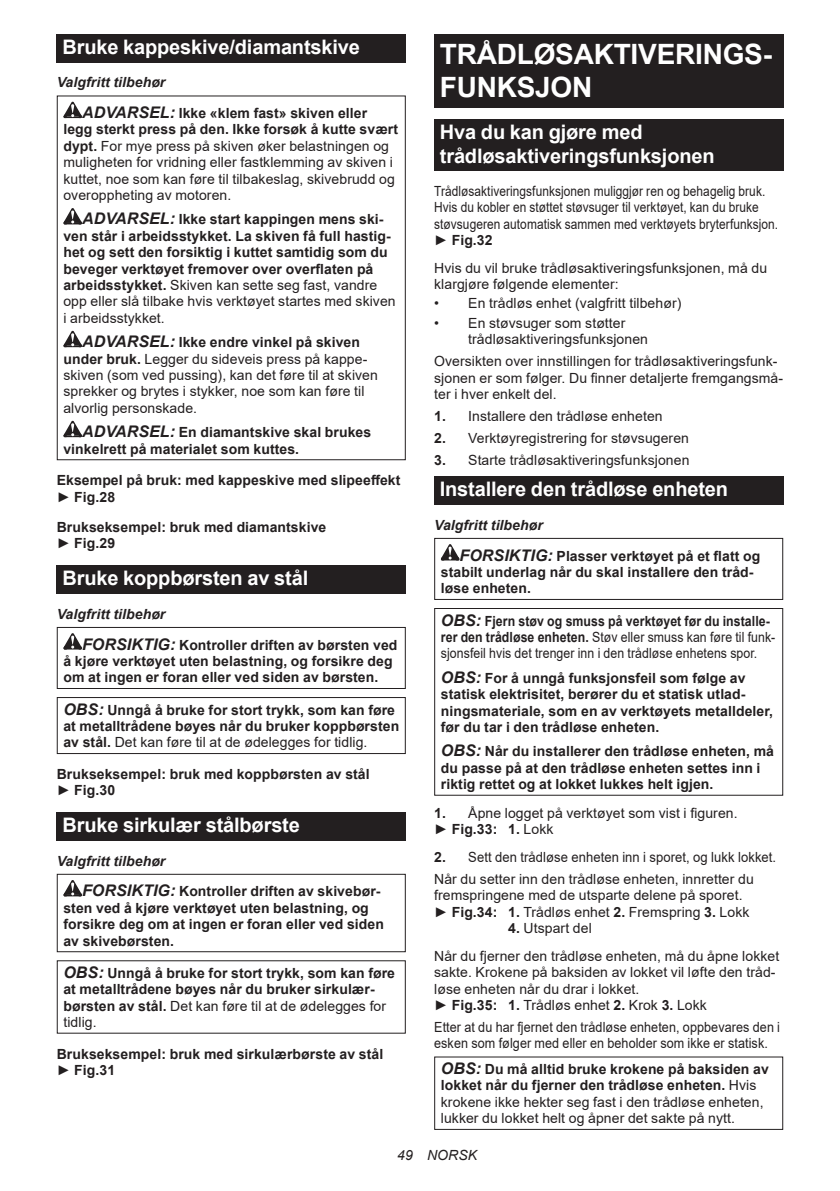
<style>
.page{position:relative;width:840px;height:1191px;background:#fff}
.page>*{position:absolute;margin:0;border:0;box-sizing:border-box;transform-origin:0 0}
.t1{font:700 28px/32.8px "Arial";letter-spacing:-.01em;color:#fff}
.t2{font:700 20px/23.4px "Arial";letter-spacing:-.01em;color:#fff}
.t3{font:700 14px/16.4px "Arial";letter-spacing:.005em;color:#231f20}
.t4{font:14px/16.4px "Arial";letter-spacing:.005em;color:#231f20}
.t5{font:14px/16.4px "Arial";letter-spacing:.005em;color:#231f20;scale:.85 1}
.t6{font:14px/16.4px "Arial";letter-spacing:.005em;color:#231f20;scale:.88 1}
.t7{font:14px/16.4px "Arial";letter-spacing:.005em;color:#231f20;scale:.9 1}
.t8{font:14px/22px "Arial";letter-spacing:.005em;color:#231f20;scale:.93 1}
.t9{font:italic 14px "Arial";letter-spacing:.005em;color:#231f20}
.s1{font-style:italic}
.s2{font-style:italic;font-size:16px}
.s3{font-weight:700}
.s4{font-weight:400}
.s5{font-weight:700;font-style:italic;font-size:16px}
</style>
<div class="page">
<div style="left:57px;top:34px;width:348px;height:29px;background:#231f20"></div>
<svg style="left:63px;top:102px;width:19px;height:16px"></svg>
<svg style="left:63px;top:208px;width:19px;height:16px"></svg>
<svg style="left:63px;top:331px;width:19px;height:16px"></svg>
<svg style="left:63px;top:421px;width:19px;height:16px"></svg>
<div style="left:57px;top:95px;width:348px;height:365px;border:1px solid #231f20"></div>
<div style="left:57px;top:565px;width:348px;height:29px;background:#231f20"></div>
<svg style="left:63px;top:633px;width:19px;height:16px"></svg>
<div style="left:57px;top:627px;width:348px;height:62px;border:1px solid #231f20"></div>
<div style="left:57px;top:697px;width:348px;height:57px;border:1px solid #231f20"></div>
<div style="left:57px;top:812px;width:348px;height:29px;background:#231f20"></div>
<svg style="left:63px;top:880px;width:19px;height:16px"></svg>
<div style="left:57px;top:873px;width:348px;height:79px;border:1px solid #231f20"></div>
<div style="left:434px;top:34px;width:348px;height:74px;background:#231f20"></div>
<div style="left:434px;top:119px;width:348px;height:52px;background:#231f20"></div>
<div style="left:434px;top:476px;width:348px;height:29px;background:#231f20"></div>
<svg style="left:440px;top:544px;width:19px;height:16px"></svg>
<div style="left:434px;top:538px;width:348px;height:62px;border:1px solid #231f20"></div>
<div style="left:434px;top:608px;width:348px;height:187px;border:1px solid #231f20"></div>
<h2 class="t2" style="left:62px;top:36px;width:299px">Bruke kappeskive/diamantskive</h2>
<p class="t3" style="left:82px;top:67px;width:286px;line-height:30.6px;text-indent:-25px"><span class="s1">Valgfritt tilbehør<br></span><span class="s2">ADVARSEL:</span> Ikke «klem fast» skiven eller</p>
<p class="t4" style="left:63px;top:121px;width:336px"><span class="s3">legg sterkt press på den. Ikke forsøk å kutte svært dypt.</span> For mye press på skiven øker belastningen og muligheten for vridning eller fastklemming av skiven i kuttet, noe som kan føre til tilbakeslag, skivebrudd og overoppheting av motoren.</p>
<p class="t3" style="left:63px;top:211px;width:333px;text-indent:19px"><span class="s2">ADVARSEL:</span> Ikke start kappingen mens ski&shy;ven står i arbeidsstykket. La skiven få full hastig&shy;het og sett den forsiktig i kuttet samtidig som du beveger verktøyet fremover over overflaten på arbeidsstykket. <span class="s4">Skiven kan sette seg fast, vandre opp eller slå tilbake hvis verktøyet startes med skiven i arbeidsstykket.</span></p>
<p class="t4" style="left:63px;top:334px;width:316px;text-indent:19px"><span class="s5">ADVARSEL:</span> <span class="s3">Ikke endre vinkel på skiven under bruk.</span> Legger du sideveis press på kappe&shy;skiven (som ved pussing), kan det føre til at skiven sprekker og brytes i stykker, noe som kan føre til alvorlig personskade.</p>
<p class="t3" style="left:63px;top:424px;width:309px;text-indent:19px"><span class="s2">ADVARSEL:</span> En diamantskive skal brukes vinkelrett på materialet som kuttes.</p>
<p class="t3" style="left:57px;top:472px;width:345px">Eksempel på bruk: med kappeskive med slipeeffekt <span class="s4">►</span> Fig.28</p>
<p class="t3" style="left:57px;top:519px;width:271px">Brukseksempel: bruk med diamantskive <span class="s4">►</span> Fig.29</p>
<h2 class="t2" style="left:62px;top:567px;width:247px">Bruke koppbørsten av stål</h2>
<p class="t3" style="left:82px;top:599px;width:316px;line-height:30.6px;text-indent:-25px"><span class="s1">Valgfritt tilbehør<br></span><span class="s2">FORSIKTIG:</span> Kontroller driften av børsten ved</p>
<p class="t3" style="left:63px;top:653px;width:330px">å kjøre verktøyet uten belastning, og forsikre deg om at ingen er foran eller ved siden av børsten.</p>
<p class="t3" style="left:63px;top:701px;width:337px"><span class="s2">OBS:</span> Unngå å bruke for stort trykk, som kan føre at metalltrådene bøyes når du bruker koppbørsten av stål. <span class="s4">Det kan føre til at de ødelegges for tidlig.</span></p>
<p class="t3" style="left:57px;top:766px;width:314px">Brukseksempel: bruk med koppbørsten av stål <span class="s4">►</span> Fig.30</p>
<h2 class="t2" style="left:62px;top:814px;width:239px">Bruke sirkulær stålbørste</h2>
<p class="t3" style="left:82px;top:845px;width:300px;line-height:30.6px;text-indent:-25px"><span class="s1">Valgfritt tilbehør<br></span><span class="s2">FORSIKTIG:</span> Kontroller driften av skivebør-</p>
<p class="t3" style="left:63px;top:899px;width:322px">sten ved å kjøre verktøyet uten belastning, og forsikre deg om at ingen er foran eller ved siden av skivebørsten.</p>
<p class="t3" style="left:63px;top:965px;width:333px"><span class="s2">OBS:</span> Unngå å bruke for stort trykk, som kan føre at metalltrådene bøyes når du bruker sirkulær&shy;børsten av stål. <span class="s4">Det kan føre til at de ødelegges for tidlig.</span></p>
<p class="t3" style="left:57px;top:1045px;width:328px">Brukseksempel: bruk med sirkulærbørste av stål <span class="s4">►</span> Fig.31</p>
<h1 class="t1" style="left:439px;top:38px;width:333px">TRÅDLØSAKTIVERINGS-<br>FUNKSJON</h1>
<h2 class="t2" style="left:439px;top:121px;width:276px">Hva du kan gjøre med trådløsaktiveringsfunksjonen</h2>
<p class="t5" style="left:434px;top:183px;width:406px">Trådløsaktiveringsfunksjonen muliggjør ren og behagelig bruk.<br>Hvis du kobler en støttet støvsuger til verktøyet, kan du bruke støvsugeren automatisk sammen med verktøyets bryterfunksjon. ► <span class="s3">Fig.32</span></p>
<p class="t4" style="left:434px;top:260px;width:334px">Hvis du vil bruke trådløsaktiveringsfunksjonen, må du klargjøre følgende elementer:</p>
<p class="t4" style="left:434px;top:295px;width:248px">• En trådløs enhet (valgfritt tilbehør)</p>
<p class="t4" style="left:468px;top:314px;width:181px;text-indent:-34px">• En støvsuger som støtter trådløsaktiveringsfunksjonen</p>
<p class="t4" style="left:434px;top:353px;width:350px">Oversikten over innstillingen for trådløsaktiveringsfunk&shy;sjonen er som følger. Du finner detaljerte fremgangsmå&shy;ter i hver enkelt del.</p>
<p class="t4" style="left:434px;top:408px;width:230px"><span class="s3">1.</span> Installere den trådløse enheten</p>
<p class="t4" style="left:434px;top:430px;width:256px"><span class="s3">2.</span> Verktøyregistrering for støvsugeren</p>
<p class="t4" style="left:434px;top:452px;width:257px"><span class="s3">3.</span> Starte trådløsaktiveringsfunksjonen</p>
<h2 class="t2" style="left:439px;top:478px;width:289px">Installere den trådløse enheten</h2>
<p class="t3" style="left:459px;top:510px;width:302px;line-height:30.6px;text-indent:-25px"><span class="s1">Valgfritt tilbehør<br></span><span class="s2">FORSIKTIG:</span> Plasser verktøyet på et flatt og</p>
<p class="t3" style="left:440px;top:564px;width:314px">stabilt underlag når du skal installere den tråd&shy;løse enheten.</p>
<p class="t6" style="left:440px;top:612px;width:381px"><span class="s5">OBS:</span> <span class="s3">Fjern støv og smuss på verktøyet før du installe&shy;rer den trådløse enheten.</span> Støv eller smuss kan føre til funk&shy;sjonsfeil hvis det trenger inn i den trådløse enhetens spor.</p>
<p class="t3" style="left:440px;top:670px;width:333px"><span class="s2">OBS:</span> For å unngå funksjonsfeil som følge av statisk elektrisitet, berører du et statisk utlad&shy;ningsmateriale, som en av verktøyets metalldeler, før du tar i den trådløse enheten.</p>
<p class="t3" style="left:440px;top:743px;width:334px"><span class="s2">OBS:</span> Når du installerer den trådløse enheten, må du passe på at den trådløse enheten settes inn i riktig rettet og at lokket lukkes helt igjen.</p>
<p class="t4" style="left:434px;top:804px;width:305px"><span class="s3">1.</span> Åpne logget på verktøyet som vist i figuren. ► <span class="s3">Fig.33: 1.</span> Lokk</p>
<p class="t8" style="left:434px;top:846px;width:369px"><span class="s3">2.</span> Sett den trådløse enheten inn i sporet, og lukk lokket.<br>Når du setter inn den trådløse enheten, innretter du</p>
<p class="t4" style="left:434px;top:887px;width:316px">fremspringene med de utsparte delene på sporet. ► <span class="s3">Fig.34: 1.</span> Trådløs enhet <span class="s3">2.</span> Fremspring <span class="s3">3.</span> Lokk</p>
<p class="t4" style="left:434px;top:914px;width:346px;line-height:27.8px;text-indent:74px"><span class="s3">4.</span> Utspart del<br>Når du fjerner den trådløse enheten, må du åpne lokket</p>
<p class="t4" style="left:434px;top:964px;width:342px">sakte. Krokene på baksiden av lokket vil løfte den tråd&shy;løse enheten når du drar i lokket.<br>► <span class="s3">Fig.35: 1.</span> Trådløs enhet <span class="s3">2.</span> Krok <span class="s3">3.</span> Lokk</p>
<p class="t7" style="left:434px;top:1018px;width:385px">Etter at du har fjernet den trådløse enheten, oppbevares den i esken som følger med eller en beholder som ikke er statisk.</p>
<p class="t4" style="left:440px;top:1060px;width:329px"><span class="s5">OBS:</span> <span class="s3">Du må alltid bruke krokene på baksiden av lokket når du fjerner den trådløse enheten.</span> Hvis krokene ikke hekter seg fast i den trådløse enheten, lukker du lokket helt og åpner det sakte på nytt.</p>
<p class="t9" style="left:397px;top:1146px;width:81px">49 NORSK</p>
</div>
